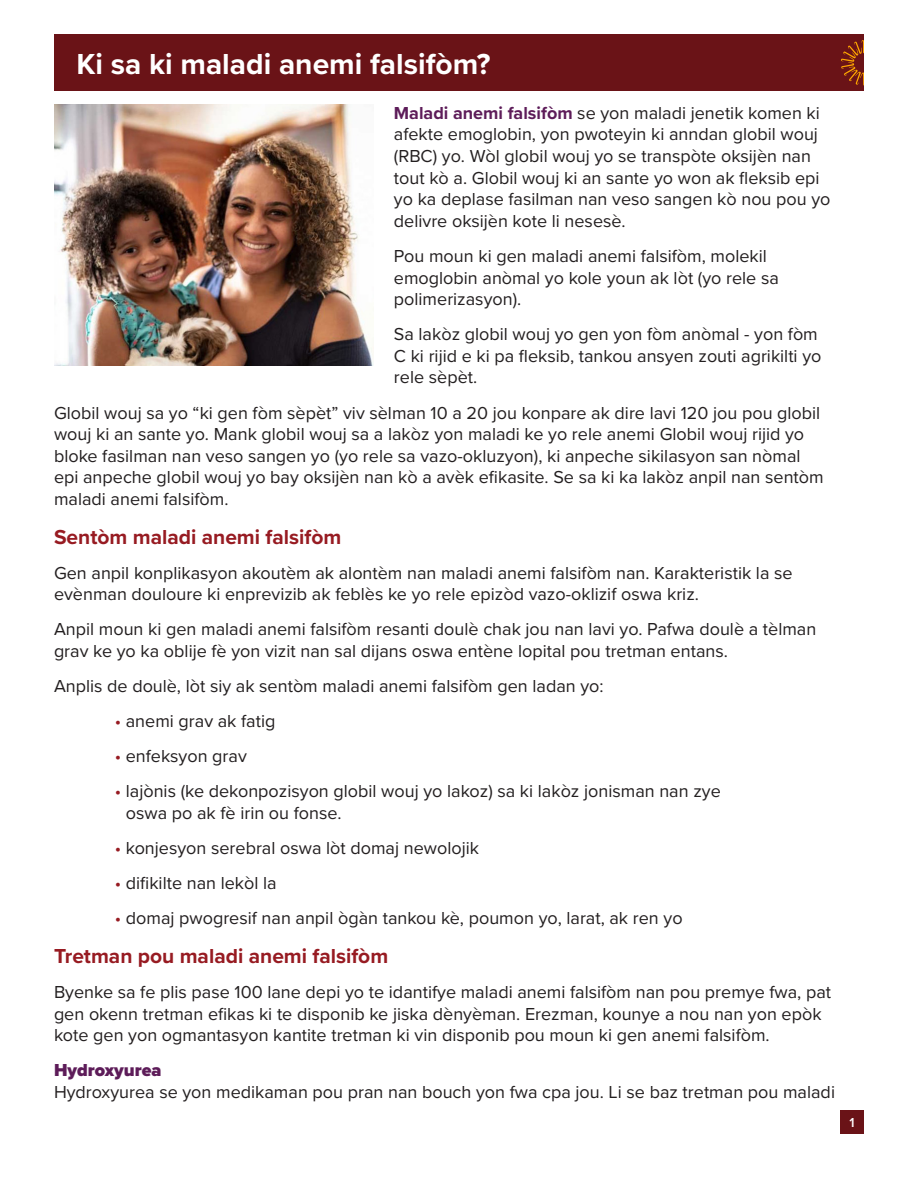
<style>
.page{position:relative;width:918px;height:1188px;background:#fff}
.page>*{position:absolute;margin:0;border:0;box-sizing:border-box;transform-origin:0 0}
.t1{font:700 30px "Proxima Nova";color:#fff}
.t2{font:700 21px "Proxima Nova";color:#971b22}
.Bulleted_list{font:18px/21.6px "Proxima Nova";color:#231f20}
.t3{font:900 18px "Proxima Nova";color:#5d1c59}
.t4{font:600 13.5px "Proxima Nova";color:#fff}
.s1{font-weight:700;color:#5d1c59}
.s2{color:#971b22}
</style>
<div class="page">
<div style="left:54px;top:35px;width:810px;height:56px;background:#6a1317"></div>
<img style="left:54px;top:105px;width:320px;height:261px">
<div style="left:840px;top:1110px;width:24px;height:24px;background:#6a1317"></div>
<svg style="left:841px;top:40px;width:23px;height:46px"></svg>
<p class="t1" style="left:76px;top:42px;width:416px">Ki sa ki maladi anemi falsifòm?</p>
<p class="Bulleted_list" style="left:394px;top:101px;width:438px"><span class="s1">Maladi anemi falsifòm</span> se yon maladi jenetik komen ki afekte emoglobin, yon pwoteyin ki anndan globil wouj (RBC) yo. Wòl globil wouj yo se transpòte oksijèn nan tout kò a. Globil wouj ki an sante yo won ak fleksib epi yo ka deplase fasilman nan veso sangen kò nou pou yo delivre oksijèn kote li nesesè.</p>
<p class="Bulleted_list" style="left:394px;top:244px;width:387px">Pou moun ki gen maladi anemi falsifòm, molekil emoglobin anòmal yo kole youn ak lòt (yo rele sa polimerizasyon).</p>
<p class="Bulleted_list" style="left:394px;top:323px;width:429px">Sa lakòz globil wouj yo gen yon fòm anòmal - yon fòm<br>C ki rijid e ki pa fleksib, tankou ansyen zouti agrikilti yo rele sèpèt.</p>
<p class="Bulleted_list" style="left:54px;top:401px;width:771px">Globil wouj sa yo “ki gen fòm sèpèt” viv sèlman 10 a 20 jou konpare ak dire lavi 120 jou pou globil wouj ki an sante yo. Mank globil wouj sa a lakòz yon maladi ke yo rele anemi Globil wouj rijid yo bloke fasilman nan veso sangen yo (yo rele sa vazo-okluzyon), ki anpeche sikilasyon san nòmal epi anpeche globil wouj yo bay oksijèn nan kò a avèk efikasite. Se sa ki ka lakòz anpil nan sentòm maladi anemi falsifòm.</p>
<p class="t2" style="left:54px;top:521px;width:289px">Sentòm maladi anemi falsifòm</p>
<p class="Bulleted_list" style="left:54px;top:561px;width:740px">Gen anpil konplikasyon akoutèm ak alontèm nan maladi anemi falsifòm nan. Karakteristik la se evènman douloure ki enprevizib ak feblès ke yo rele epizòd vazo-oklizif oswa kriz.</p>
<p class="Bulleted_list" style="left:54px;top:618px;width:764px">Anpil moun ki gen maladi anemi falsifòm resanti doulè chak jou nan lavi yo. Pafwa doulè a tèlman grav ke yo ka oblije fè yon vizit nan sal dijans oswa entène lopital pou tretman entans.</p>
<p class="Bulleted_list" style="left:54px;top:675px;width:551px">Anplis de doulè, lòt siy ak sentòm maladi anemi falsifòm gen ladan yo:</p>
<p class="Bulleted_list" style="left:115px;top:710px;width:162px"><span class="s2">•</span> anemi grav ak fatig</p>
<p class="Bulleted_list" style="left:115px;top:745px;width:134px"><span class="s2">•</span> enfeksyon grav</p>
<p class="Bulleted_list" style="left:126px;top:780px;width:596px;text-indent:-11px"><span class="s2">•</span> lajònis (ke dekonpozisyon globil wouj yo lakoz) sa ki lakòz jonisman nan zye oswa po ak fè irin ou fonse.</p>
<p class="Bulleted_list" style="left:115px;top:837px;width:366px"><span class="s2">•</span> konjesyon serebral oswa lòt domaj newolojik</p>
<p class="Bulleted_list" style="left:115px;top:872px;width:163px"><span class="s2">•</span> difikilte nan lekòl la</p>
<p class="Bulleted_list" style="left:115px;top:907px;width:569px"><span class="s2">•</span> domaj pwogresif nan anpil ògàn tankou kè, poumon yo, larat, ak ren yo</p>
<p class="t2" style="left:54px;top:940px;width:336px">Tretman pou maladi anemi falsifòm</p>
<p class="Bulleted_list" style="left:54px;top:981px;width:779px">Byenke sa fe plis pase 100 lane depi yo te idantifye maladi anemi falsifòm nan pou premye fwa, pat gen okenn tretman efikas ki te disponib ke jiska dènyèman. Erezman, kounye a nou nan yon epòk kote gen yon ogmantasyon kantite tretman ki vin disponib pou moun ki gen anemi falsifòm.</p>
<p class="t3" style="left:54px;top:1057px;width:109px">Hydroxyurea</p>
<p class="Bulleted_list" style="left:54px;top:1080px;width:783px">Hydroxyurea se yon medikaman pou pran nan bouch yon fwa cpa jou. Li se baz tretman pou maladi</p>
<p class="t4" style="left:850px;top:1113px;width:7px">1</p>
</div>
